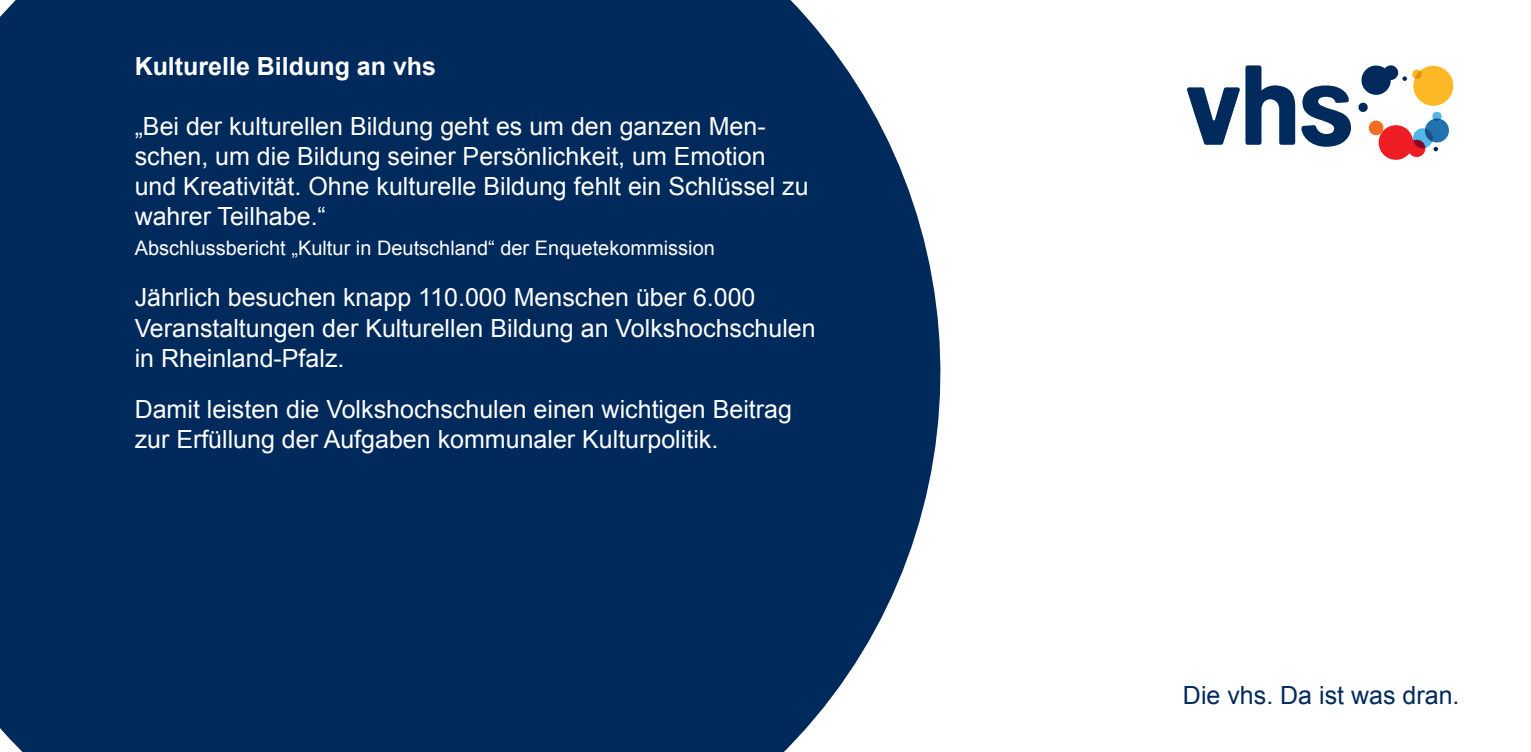
<style>
.page{position:relative;width:1531px;height:752px;background:#fff}
.page>*{position:absolute;margin:0;border:0;box-sizing:border-box;transform-origin:0 0}
.t1{font:25px/30px "Arial";color:#fff}
.t2{font:700 25px "Arial";color:#fff}
.t3{font:25px "Arial";color:#002a5c}
.t4{font:20px "Arial";color:#fff}
</style>
<div class="page">
<div style="left:0;top:0;width:941px;height:751px;background:#002a5c"></div>
<svg style="left:1187px;top:65px;width:108px;height:80px"></svg>
<svg style="left:1301px;top:85px;width:50px;height:62px"></svg>
<svg style="left:1358px;top:65px;width:95px;height:95px"></svg>
<p class="t2" style="left:135px;top:50px;width:303px">Kulturelle Bildung an vhs</p>
<p class="t1" style="left:135px;top:111px;width:675px">„Bei der kulturellen Bildung geht es um den ganzen Men&shy;schen, um die Bildung seiner Persönlichkeit, um Emotion und Kreativität. Ohne kulturelle Bildung fehlt ein Schlüssel zu wahrer Teilhabe.“</p>
<p class="t4" style="left:135px;top:235px;width:582px">Abschlussbericht „Kultur in Deutschland“ der Enquetekommission</p>
<p class="t1" style="left:135px;top:283px;width:682px">Jährlich besuchen knapp 110.000 Menschen über 6.000<br>Veranstaltungen der Kulturellen Bildung an Volkshochschulen in Rheinland-Pfalz.</p>
<p class="t1" style="left:135px;top:394px;width:659px">Damit leisten die Volkshochschulen einen wichtigen Beitrag zur Erfüllung der Aufgaben kommunaler Kulturpolitik.</p>
<p class="t3" style="left:1183px;top:678px;width:278px">Die vhs. Da ist was dran.</p>
</div>
